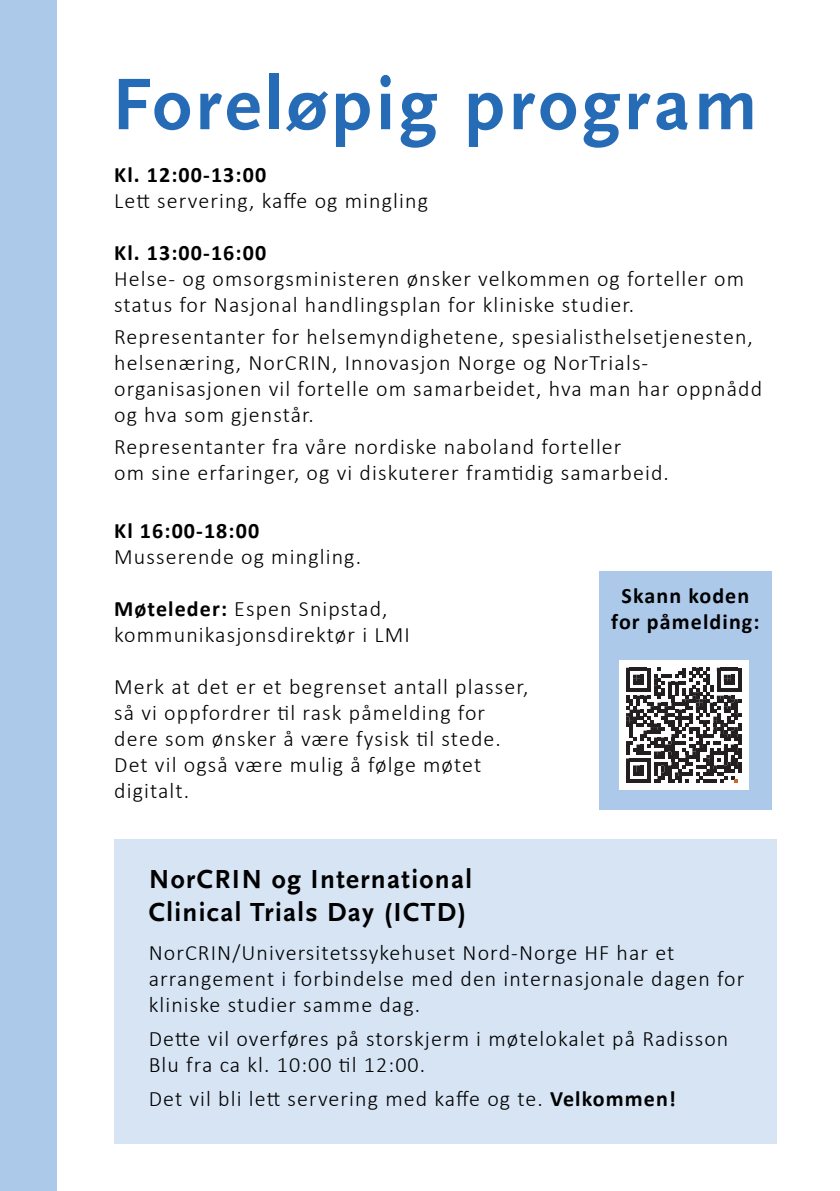
<style>
.page{position:relative;width:840px;height:1191px;background:#fff}
.page>*{position:absolute;margin:0;border:0;box-sizing:border-box;transform-origin:0 0}
.t1{font:700 76.2px "Scala Sans Pro";letter-spacing:.05em;color:#266bb5}
.t2{font:700 27.2px/32.8px "Scala Sans Pro";letter-spacing:.05em;color:#000001}
.t3{font:300 22px/26px "Calibri";letter-spacing:.05em;color:#000001}
.t4{font:700 22px/26px "Calibri";letter-spacing:.05em;color:#000001;text-align:center}
.s1{font-weight:700}
</style>
<div class="page">
<div style="left:598px;top:572px;width:173px;height:237px;background:#acc9e9"></div>
<div style="left:114px;top:839px;width:661px;height:304px;background:#d6e4f4"></div>
<div style="left:0;top:0;width:56px;height:1191px;background:#acc9e9"></div>
<div style="left:618px;top:661px;width:129px;height:129px;background:#fff"></div>
<svg style="left:626px;top:667px;width:114px;height:116px"></svg>
<h1 class="t1" style="left:112px;top:61px;width:646px">Foreløpig program</h1>
<p class="t4" style="left:114px;top:160px;width:153px">Kl. 12:00-13:00</p>
<p class="t3" style="left:114px;top:187px;width:315px">Lett servering, kaffe og mingling</p>
<p class="t4" style="left:114px;top:239px;width:153px">Kl. 13:00-16:00</p>
<p class="t3" style="left:114px;top:265px;width:631px">Helse- og omsorgsministeren ønsker velkommen og forteller om status for Nasjonal handlingsplan for kliniske studier.</p>
<p class="t3" style="left:114px;top:323px;width:649px">Representanter for helsemyndighetene, spesialisthelsetjenesten, helsenæring, NorCRIN, Innovasjon Norge og NorTrials&shy;organisasjonen vil fortelle om samarbeidet, hva man har oppnådd og hva som gjenstår.</p>
<p class="t3" style="left:114px;top:433px;width:556px">Representanter fra våre nordiske naboland forteller<br>om sine erfaringer, og vi diskuterer framtidig samarbeid.</p>
<p class="t4" style="left:114px;top:517px;width:146px">Kl 16:00-18:00</p>
<p class="t3" style="left:114px;top:543px;width:248px">Musserende og mingling.</p>
<p class="t3" style="left:114px;top:595px;width:297px"><span class="s1">Møteleder:</span> Espen Snipstad, kommunikasjonsdirektør i LMI</p>
<p class="t3" style="left:114px;top:673px;width:415px">Merk at det er et begrenset antall plasser, så vi oppfordrer til rask påmelding for dere som ønsker å være fysisk til stede.<br>Det vil også være mulig å følge møtet digitalt.</p>
<p class="t4" style="left:611px;top:582px;width:150px">Skann koden for påmelding:</p>
<p class="t2" style="left:149px;top:863px;width:325px">NorCRIN og International<br>Clinical Trials Day (ICTD)</p>
<p class="t3" style="left:149px;top:939px;width:597px">NorCRIN/Universitetssykehuset Nord-Norge HF har et arrangement i forbindelse med den internasjonale dagen for kliniske studier samme dag.</p>
<p class="t3" style="left:149px;top:1025px;width:581px">Dette vil overføres på storskjerm i møtelokalet på Radisson<br>Blu fra ca kl. 10:00 til 12:00.</p>
<p class="t3" style="left:149px;top:1085px;width:528px">Det vil bli lett servering med kaffe og te. <span class="s1">Velkommen!</span></p>
</div>
